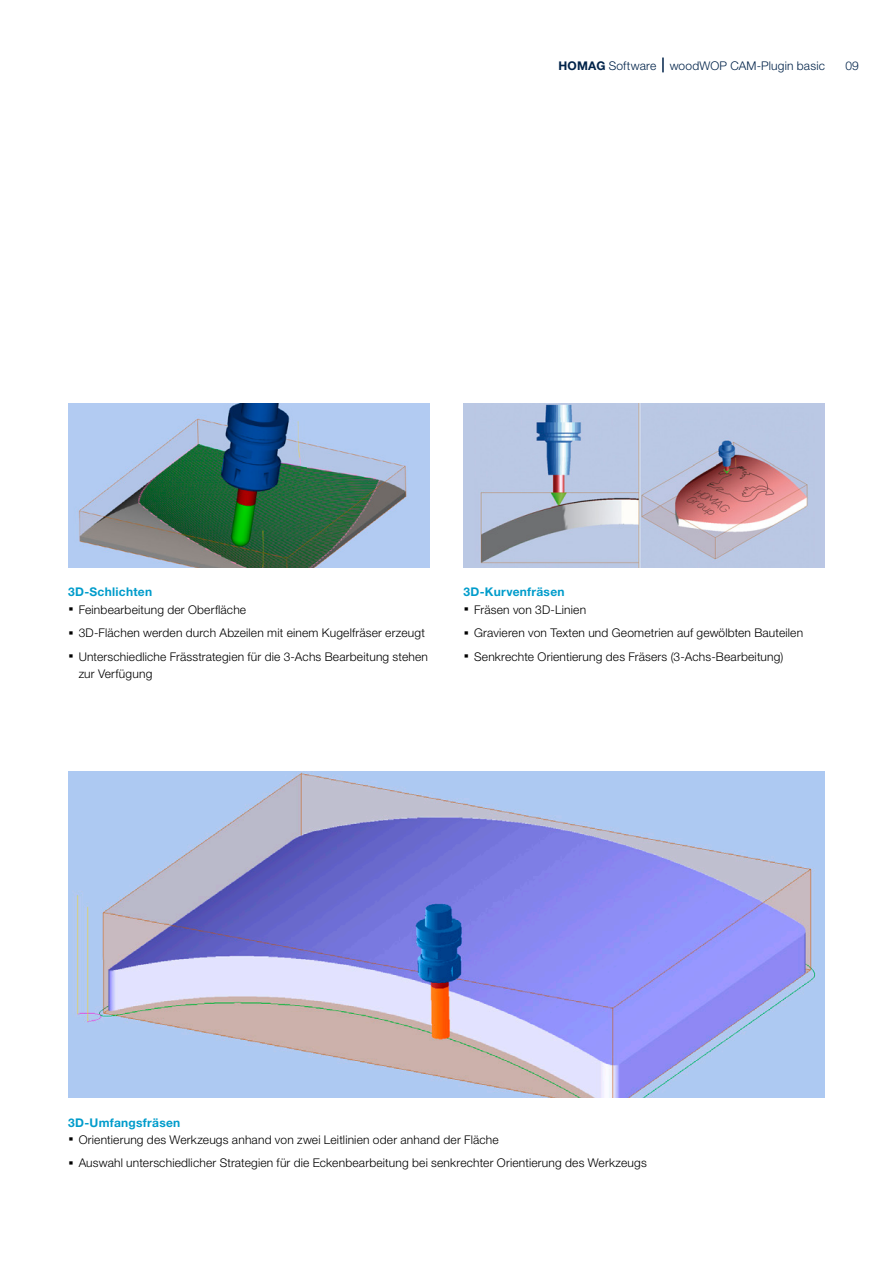
<style>
.page{position:relative;width:893px;height:1263px;background:#fff}
.page>*{position:absolute;margin:0;border:0;box-sizing:border-box;transform-origin:0 0}
.t1{font:300 12px/17.2px "Helvetica Neue LTW1 G";letter-spacing:.015em;color:#000}
.Text_Bild_8Pt_11_5pt{font:700 12px "Helvetica Neue LTW1 G";letter-spacing:.025em;color:#009ccb}
._01_Musterseiten_Rub{font:300 12px "Helvetica Neue LTW1 G";letter-spacing:.015em;color:#00234a}
.s1{font-weight:700}
.s2{font-weight:700;font-size:21px}
</style>
<div class="page">
<img style="left:463px;top:404px;width:362px;height:163px">
<img style="left:68px;top:404px;width:361px;height:163px">
<img style="left:68px;top:771px;width:757px;height:327px">
<svg style="left:662px;top:58px;width:2px;height:14px"></svg>
<p class="_01_Musterseiten_Rub" style="left:558px;top:58px;width:268px"><span class="s1">HOMAG</span> Software woodWOP CAM-Plugin basic</p>
<p class="_01_Musterseiten_Rub" style="left:845px;top:58px;width:15px">09</p>
<p class="Text_Bild_8Pt_11_5pt" style="left:68px;top:585px;width:86px">3D-Schlichten</p>
<p class="t1" style="left:68px;top:601px;width:180px"><span class="s2">·</span> Feinbearbeitung der Oberfläche</p>
<p class="t1" style="left:68px;top:624px;width:358px"><span class="s2">·</span> 3D-Flächen werden durch Abzeilen mit einem Kugelfräser erzeugt</p>
<p class="t1" style="left:79px;top:648px;width:351px;text-indent:-11px"><span class="s2">·</span> Unterschiedliche Frässtrategien für die 3-Achs Bearbeitung stehen zur Verfügung</p>
<p class="Text_Bild_8Pt_11_5pt" style="left:463px;top:585px;width:103px">3D-Kurvenfräsen</p>
<p class="t1" style="left:463px;top:601px;width:124px"><span class="s2">·</span> Fräsen von 3D-Linien</p>
<p class="t1" style="left:463px;top:624px;width:341px"><span class="s2">·</span> Gravieren von Texten und Geometrien auf gewölbten Bauteilen</p>
<p class="t1" style="left:463px;top:648px;width:321px"><span class="s2">·</span> Senkrechte Orientierung des Fräsers (3-Achs-Bearbeitung)</p>
<p class="Text_Bild_8Pt_11_5pt" style="left:68px;top:1115px;width:114px">3D-Umfangsfräsen</p>
<p class="t1" style="left:68px;top:1131px;width:432px"><span class="s2">·</span> Orientierung des Werkzeugs anhand von zwei Leitlinien oder anhand der Fläche</p>
<p class="t1" style="left:68px;top:1154px;width:580px"><span class="s2">·</span> Auswahl unterschiedlicher Strategien für die Eckenbearbeitung bei senkrechter Orientierung des Werkzeugs</p>
</div>
